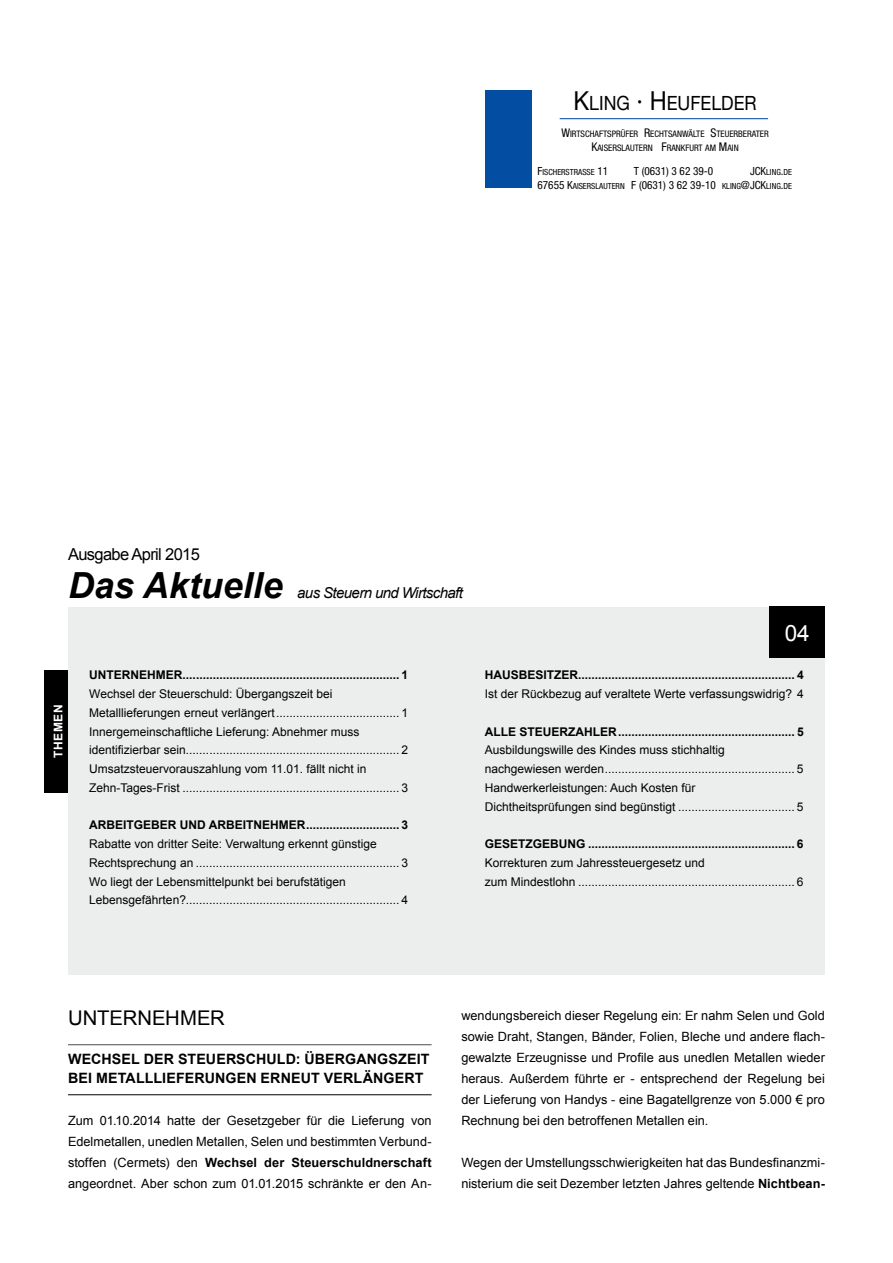
<style>
.page{position:relative;width:893px;height:1263px;background:#fff}
.page>*{position:absolute;margin:0;border:0;box-sizing:border-box;transform-origin:0 0}
.t1{font:italic 700 36px "Arial";color:#000}
.t2{font:22.5px "Arial";color:#fff}
.t3{font:20.25px "Arial";color:#000}
.t4{font:19.65px "Helvetica Neue";color:#000;scale:.9 1}
.t5{font:16.5px "Arial";letter-spacing:-.04em;color:#000}
.t6{font:italic 15px "Arial";letter-spacing:-.04em;color:#000}
.t7{font:700 14.25px/19.5px "Arial";letter-spacing:.01em;color:#000}
.t8{font:12.75px/21px "Arial";color:#000;text-align:justify}
.t9{font:12px/18.8px "Arial";color:#000}
.t10{font:700 12px "Arial";color:#000}
.t11{font:700 12px "Arial";letter-spacing:.05em;color:#fff}
.t12{font:condensed 11.25px "Helvetica Neue";color:#000}
.t13{font:condensed 9px/14.2px "Helvetica Neue";color:#000;text-align:center}
.t14{font:condensed 8.4px "Helvetica Neue";color:#000}
.s1{font-size:26.25px}
.s2{font-size:12px}
.s3{font-size:11.25px}
.s4{font-size:8.4px}
.s5{font-weight:700}
</style>
<div class="page">
<div style="left:485px;top:90px;width:46px;height:97px;background:#034ea2"></div>
<hr style="left:560px;top:118px;width:208px;height:1px;background:#034ea2">
<div style="left:68px;top:607px;width:757px;height:367px;background:#eceded"></div>
<hr style="left:68px;top:1044px;width:364px;height:1px;background:#4b4b4d">
<hr style="left:68px;top:1094px;width:364px;height:1px;background:#000">
<div style="left:770px;top:607px;width:55px;height:51px;background:#000"></div>
<div style="left:45px;top:670px;width:23px;height:122px;background:#000"></div>
<h3 class="t4" style="left:573px;top:91px;width:205px"><span class="s1">K</span>LING <span class="s1">· H</span>EUFELDER</h3>
<p class="t13" style="left:561px;top:126px;width:209px"><span class="s2">W</span>IRTSCHAFTSPRÜFER <span class="s2">R</span>ECHTSANWÄLTE <span class="s2">S</span>TEUERBERATER<br><span class="s2">K</span>AISERSLAUTERN <span class="s2">F</span>RANKFURT AM <span class="s2">M</span>AIN</p>
<p class="t14" style="left:537px;top:168px;width:72px"><span class="s3">F</span>ISCHERSTRASSE <span class="s3">11</span></p>
<p class="t12" style="left:634px;top:165px;width:81px">T (0631) 3 62 39-0</p>
<p class="t14" style="left:750px;top:168px;width:44px"><span class="s3">JCK</span>LING<span class="s3">.</span>DE</p>
<p class="t12" style="left:537px;top:178px;width:256px">67655 K<span class="s4">AISERSLAUTERN</span> F (0631) 3 62 39-10 <span class="s4">KLING</span>@JCK<span class="s4">LING</span>.<span class="s4">DE</span></p>
<h3 class="t5" style="left:68px;top:544px;width:133px">Ausgabe April 2015</h3>
<h1 class="t1" style="left:68px;top:561px;width:216px">Das Aktuelle</h1>
<p class="t6" style="left:297px;top:583px;width:167px">aus Steuern und Wirtschaft</p>
<p class="t11" style="left:50px;top:758px;width:55px;rotate:-90deg">THEMEN</p>
<p class="t10" style="left:89px;top:667px;width:320px">UNTERNEHMER................................................................. 1</p>
<p class="t9" style="left:89px;top:685px;width:320px">Wechsel der Steuerschuld: Übergangszeit bei Metalllieferungen erneut verlängert..................................... 1<br>Innergemeinschaftliche Lieferung: Abnehmer muss identifizierbar sein................................................................ 2<br>Umsatzsteuervorauszahlung vom 11.01. fällt nicht in Zehn-Tages-Frist ................................................................. 3</p>
<p class="t10" style="left:89px;top:817px;width:320px">ARBEITGEBER UND ARBEITNEHMER............................ 3</p>
<p class="t9" style="left:89px;top:835px;width:320px">Rabatte von dritter Seite: Verwaltung erkennt günstige Rechtsprechung an ............................................................. 3<br>Wo liegt der Lebensmittelpunkt bei berufstätigen Lebensgefährten?................................................................ 4</p>
<h2 class="t2" style="left:785px;top:618px;width:27px">04</h2>
<p class="t10" style="left:485px;top:667px;width:320px">HAUSBESITZER................................................................. 4</p>
<p class="t9" style="left:485px;top:685px;width:320px">Ist der Rückbezug auf veraltete Werte verfassungswidrig? 4</p>
<p class="t10" style="left:485px;top:723px;width:320px">ALLE STEUERZAHLER..................................................... 5</p>
<p class="t9" style="left:485px;top:741px;width:320px">Ausbildungswille des Kindes muss stichhaltig nachgewiesen werden......................................................... 5<br>Handwerkerleistungen: Auch Kosten für Dichtheitsprüfungen sind begünstigt ................................... 5</p>
<p class="t10" style="left:485px;top:836px;width:320px">GESETZGEBUNG .............................................................. 6</p>
<p class="t9" style="left:485px;top:853px;width:320px">Korrekturen zum Jahressteuergesetz und<br>zum Mindestlohn ................................................................. 6</p>
<h3 class="t3" style="left:68px;top:1005px;width:158px">UNTERNEHMER</h3>
<p class="t7" style="left:68px;top:1049px;width:363px">WECHSEL DER STEUERSCHULD: ÜBERGANGSZEIT<br>BEI METALLLIEFERUNGEN ERNEUT VERLÄNGERT</p>
<p class="t8" style="left:68px;top:1110px;width:365px">Zum 01.10.2014 hatte der Gesetzgeber für die Lieferung von Edelmetallen, unedlen Metallen, Selen und bestimmten Verbund&shy;stoffen (Cermets) den <span class="s5">Wechsel der Steuerschuldnerschaft </span>angeordnet. Aber schon zum 01.01.2015 schränkte er den An-</p>
<p class="t8" style="left:461px;top:1005px;width:365px">wendungsbereich dieser Regelung ein: Er nahm Selen und Gold sowie Draht, Stangen, Bänder, Folien, Bleche und andere flach&shy;gewalzte Erzeugnisse und Profile aus unedlen Metallen wieder heraus. Außerdem führte er - entsprechend der Regelung bei der Lieferung von Handys - eine Bagatellgrenze von 5.000 € pro Rechnung bei den betroffenen Metallen ein.</p>
<p class="t8" style="left:461px;top:1152px;width:365px">Wegen der Umstellungsschwierigkeiten hat das Bundesfinanzmi&shy;nisterium die seit Dezember letzten Jahres geltende <span class="s5">Nichtbean-</span></p>
</div>
